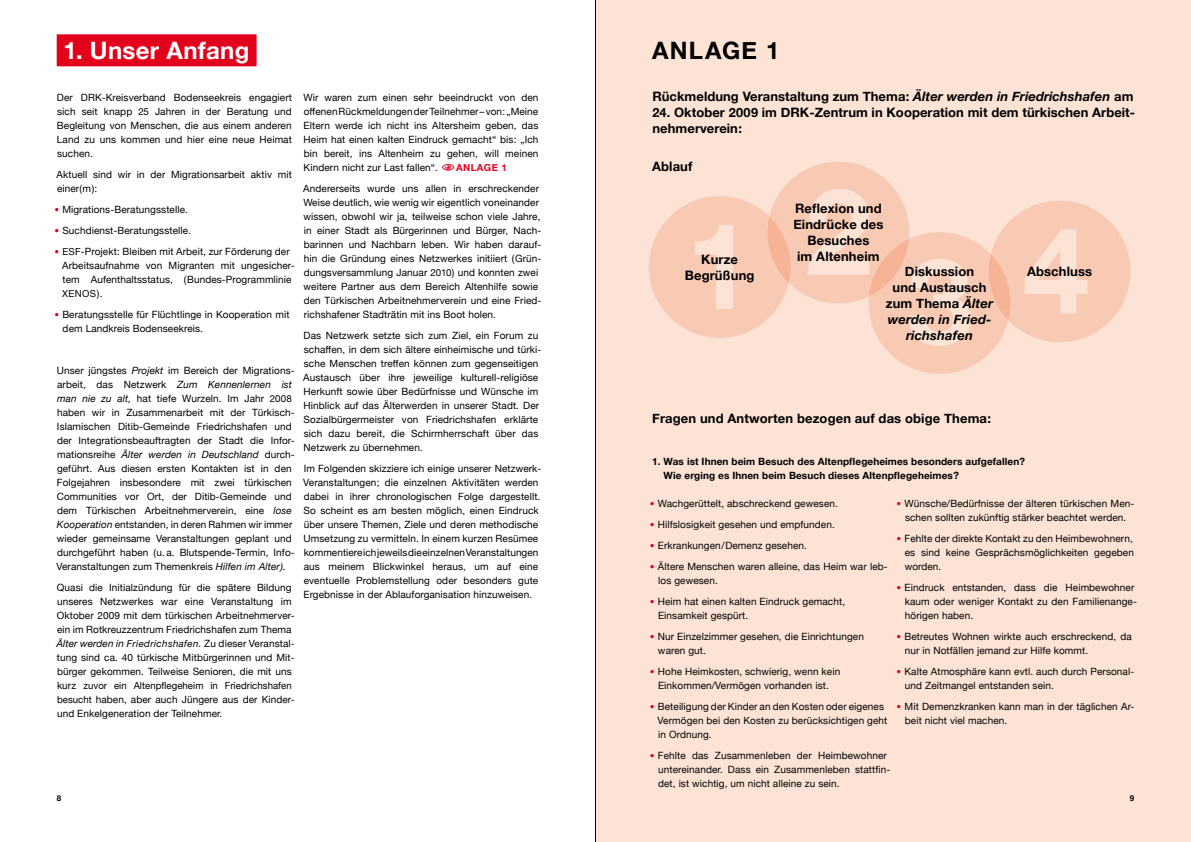
<style>
.page{position:relative;width:1191px;height:842px;background:#fff}
.page>*{position:absolute;margin:0;border:0;box-sizing:border-box;transform-origin:0 0}
.t1{font:700 24px "Helvetica Neue";letter-spacing:.015em;color:#fff}
.t2{font:700 24px "Helvetica Neue";letter-spacing:.05em;color:#000}
.t3{font:700 13px/16px "Helvetica Neue";letter-spacing:.01em;color:#000;text-align:center}
.t4{font:10px/14px "Helvetica Neue";letter-spacing:.01em;color:#000}
.t5{font:700 10px/14px "Helvetica Neue";letter-spacing:.01em;color:#000}
.t6{font:9.8px "Helvetica Neue";letter-spacing:.005em;color:#000}
.t7{font:700 9.7px "Helvetica Neue";letter-spacing:.04em;color:#e2001a}
.t8{font:9.7px "Helvetica Neue";color:#000}
.t9{font:700 8px "Helvetica Neue";color:#000}
.s1{font-size:9.7px}
.s2{font-size:15px;color:#e2001a}
.s3{font-style:italic}
.s4{font-style:italic;font-size:9.7px}
.s5{font-size:10px}
.s6{font-size:9.8px}
.s7{font-size:12.7px}
</style>
<div class="page">
<div style="left:595px;top:0;width:596px;height:842px;background:#fce3d6"></div>
<div style="left:649px;top:196px;width:141px;height:142px;background:#f9cab3;border-radius:50%"></div>
<svg style="left:767px;top:162px;width:142px;height:141px;background:#f8c8b0"></svg>
<div style="left:988px;top:201px;width:142px;height:141px;background:#f9cab3;border-radius:50%"></div>
<svg style="left:868px;top:232px;width:142px;height:142px;background:#f8c6ae"></svg>
<svg style="left:695px;top:225px;width:38px;height:84px"></svg>
<svg style="left:807px;top:189px;width:62px;height:86px"></svg>
<svg style="left:908px;top:259px;width:62px;height:87px"></svg>
<svg style="left:1024px;top:229px;width:63px;height:84px"></svg>
<div style="left:57px;top:34px;width:199px;height:32px;background:#e2001a"></div>
<hr style="left:595px;top:0;width:1px;height:842px;background:#000">
<h1 class="t1" style="left:64px;top:31px;width:187px">1. Unser Anfang</h1>
<p class="t4" style="left:57px;top:91px;width:236px;text-align:justify">Der DRK-Kreisverband Bodenseekreis engagiert sich seit knapp <span class="s1">25</span> Jahren in der Beratung und Begleitung von Menschen, die aus einem anderen Land zu uns kommen und hier eine neue Heimat suchen.</p>
<p class="t4" style="left:57px;top:168px;width:237px">Aktuell sind wir in der Migrationsarbeit aktiv mit einer( m ) :</p>
<p class="t4" style="left:54px;top:203px;width:135px"><span class="s2">•</span> Migrations-Beratungsstelle.</p>
<p class="t4" style="left:54px;top:224px;width:139px"><span class="s2">•</span> Suchdienst-Beratungsstelle.</p>
<p class="t4" style="left:62px;top:245px;width:234px;text-indent:-8px"><span class="s2">•</span> <span class="s1">ESF</span>-Projekt : Bleiben mit Arbeit, zur Förderung der<br>Arbeitsaufnahme von Migranten mit ungesicher&shy;tem Aufenthaltsstatus, ( Bundes-Programmlinie</p>
<p class="t8" style="left:62px;top:286px;width:14px">XENO</p>
<p class="t4" style="left:90px;top:287px;width:14px"><span class="s1">S</span> ).</p>
<p class="t4" style="left:63px;top:308px;width:228px;text-indent:-9px"><span class="s2">•</span> Beratungsstelle für Flüchtlinge in Kooperation mit dem Landkreis Bodenseekreis.</p>
<p class="t4" style="left:56px;top:364px;width:240px">Unser jüngstes <span class="s3">Projekt</span> im Bereich der Migrations&shy;arbeit, das Netzwerk <span class="s3">Zum Kennenlernen ist man nie zu alt,</span> hat tiefe Wurzeln. I m Jahr <span class="s1">2008 </span>haben wir in Zusammenarbeit mit der Türkisch-Islamischen Ditib-Gemeinde Friedrichshafen und der I ntegrationsbeauftragten der Stadt die I nfor&shy;mationsreihe <span class="s3">Älter werden in Deutschland</span> durch&shy;geführt. Aus diesen ersten Kontakten ist in den Folgejahren insbesondere mit zwei türkischen Communities vor Ort, der Ditib-Gemeinde und dem Türkischen Arbeitnehmerverein, eine <span class="s3">lose Kooperation</span> entstanden, in deren Rahmen wir immer wieder gemeinsame Veranstaltungen geplant und durchgeführt haben ( u. a. Blutspende-Termin, Info-Veranstaltungen zum Themenkreis <span class="s3">Hilfen im Alter ).</span></p>
<p class="t4" style="left:56px;top:581px;width:240px">Quasi die I nitialzündung für die spätere Bildung unseres Netzwerkes war eine Veranstaltung im Oktober 2009 mit dem türkischen Arbeitnehmerver&shy;ein im Rotkreuzzentrum Friedrichshafen zum Thema <span class="s3">Älter werden in</span> <span class="s4">Friedrichshafen</span><span class="s3">.</span> Zu dieser Veranstal&shy;tung sind ca. 40 türkische Mitbürgerinnen und Mit&shy;bürger gekommen. Teilweise Senioren, die mit uns</p>
<p class="t6" style="left:57px;top:678px;width:236px"><span class="s5">kurz</span> zuvor ein Altenpflegeheim in Friedrichshafen</p>
<p class="t4" style="left:57px;top:693px;width:239px"><span class="s6">besucht</span> haben, aber auch Jüngere aus der Kinder&shy;und Enkelgeneration der Teilnehmer.</p>
<p class="t4" style="left:303px;top:91px;width:236px;text-align:justify">Wir waren zum einen sehr beeindruckt von den offenen Rückmeldungen der Teilnehmer – von : „Meine Eltern werde ich nicht ins Altersheim geben, das Heim hat einen kalten Eindruck gemacht“ bis : „Ich bin bereit, ins Altenheim zu gehen, will meinen Kindern nicht zur Last fallen“.</p>
<p class="t7" style="left:456px;top:160px;width:52px">Anlage 1</p>
<p class="t4" style="left:303px;top:182px;width:240px">Andererseits wurde uns allen in erschreckender Weise deutlich, wie wenig wir eigentlich voneinander wissen, obwohl wir ja, teilweise schon viele Jahre, in einer Stadt als Bürgerinnen und Bürger, Nach&shy;barinnen und Nachbarn leben. Wir haben darauf&shy;hin die Gründung eines Netzwerkes initiiert ( Grün&shy;dungsversammlung Januar <span class="s1">2010</span> ) und konnten zwei weitere Partner aus dem Bereich Altenhilfe sowie den Türkischen Arbeitnehmerverein und eine Fried&shy;richshafener Stadträtin mit ins Boot holen.</p>
<p class="t4" style="left:303px;top:329px;width:240px">Das Netzwerk setzte sich zum Ziel, ein Forum zu schaffen, in dem sich ältere einheimische und türki&shy;sche Menschen treffen können zum gegenseitigen Austausch über ihre jeweilige kulturell-religiöse H erkunft sowie über Bedürfnisse und Wünsche im H inblick auf das Älterwerden in unserer Stadt. Der Sozialbürgermeister von Friedrichshafen erklärte sich dazu bereit, die Schirmherrschaft über das Netzwerk zu übernehmen.</p>
<p class="t4" style="left:303px;top:462px;width:240px">I m Folgenden skizziere ich einige unserer Netzwerk-Veranstaltungen ; die einzelnen Aktivitäten werden dabei in ihrer chronologischen Folge dargestellt.<br>So scheint es am besten möglich, einen Eindruck über unsere Themen, Ziele und deren methodische Umsetzung zu vermitteln. I n einem kurzen Resümee kommentiere ich jeweils die einzelnen Veranstaltungen aus meinem Blickwinkel heraus, um auf eine eventuelle Problemstellung oder besonders gute Ergebnisse in der Ablauforganisation hinzuweisen.</p>
<h1 class="t2" style="left:652px;top:31px;width:129px">Anlage 1</h1>
<h2 class="t3" style="left:652px;top:89px;width:482px">Rückmeldung Veranstaltung zum Thema : <span class="s3">Älter werden in Friedrichshafen</span> am</h2>
<h2 class="t3" style="left:652px;top:105px;width:483px;text-align:left"><span class="s7">24.</span> Oktober <span class="s7">2009</span> im DRK-Zentrum in Kooperation mit dem türkischen Arbeit&shy;nehmerverein :</h2>
<h2 class="t3" style="left:652px;top:159px;width:42px">Ablauf</h2>
<h2 class="t3" style="left:685px;top:251px;width:71px">Kurze<br>Begrüßung</h2>
<h2 class="t3" style="left:793px;top:201px;width:92px">Reflexion und<br>Eindrücke des<br>Besuches<br>im Altenheim</h2>
<h2 class="t3" style="left:886px;top:263px;width:109px">Diskussion<br>und Austausch zum Thema <span class="s3">Älter werden in Fried&shy;richshafen</span></h2>
<h2 class="t3" style="left:1027px;top:264px;width:67px">Abschluss</h2>
<h2 class="t3" style="left:652px;top:411px;width:340px">Fragen und Antworten bezogen auf das obige Thema:</h2>
<p class="t5" style="left:663px;top:455px;width:363px;text-indent:-11px">1. Was ist Ihnen beim Besuch des Altenpflegeheimes besonders aufgefallen ?<br>Wie erging es Ihnen beim Besuch dieses Altenpflegeheimes ?</p>
<p class="t4" style="left:896px;top:497px;width:240px;text-align:center"><span class="s2">•</span> Wünsche/Bedürfnisse der älteren türkischen Men&shy;schen sollten zukünftig stärker beachtet werden.</p>
<p class="t4" style="left:904px;top:532px;width:231px;text-align:justify;text-indent:-8px"><span class="s2">•</span> Fehlte der direkte Kontakt zu den Heimbewohnern, es sind keine Gesprächsmöglichkeiten gegeben worden.</p>
<p class="t4" style="left:905px;top:581px;width:233px;text-indent:-9px"><span class="s2">•</span> Eindruck entstanden, dass die Heimbewohner kaum oder weniger Kontakt zu den Familienange&shy;hörigen haben.</p>
<p class="t4" style="left:905px;top:630px;width:228px;text-indent:-9px"><span class="s2">•</span> Betreutes Wohnen wirkte auch erschreckend, da nur in Notfällen jemand zur H ilfe kommt.</p>
<p class="t4" style="left:905px;top:665px;width:231px;text-indent:-9px"><span class="s2">•</span> Kalte Atmosphäre kann evtl. auch durch Personal&shy;und Zeitmangel entstanden sein.</p>
<p class="t4" style="left:905px;top:700px;width:231px;text-indent:-9px"><span class="s2">•</span> Mit Demenzkranken kann man in der täglichen Ar&shy;beit nicht viel machen.</p>
<p class="t4" style="left:649px;top:497px;width:190px"><span class="s2">•</span> Wachgerüttelt, abschreckend gewesen.</p>
<p class="t4" style="left:649px;top:518px;width:187px"><span class="s2">•</span> H ilfslosigkeit gesehen und empfunden.</p>
<p class="t4" style="left:649px;top:539px;width:159px"><span class="s2">•</span> Erkrankungen / Demenz gesehen.</p>
<p class="t4" style="left:658px;top:560px;width:231px;text-indent:-9px"><span class="s2">•</span> Ältere Menschen waren alleine, das Heim war leb&shy;los gewesen.</p>
<p class="t4" style="left:658px;top:595px;width:188px;text-indent:-8px"><span class="s2">•</span> Heim hat einen kalten Eindruck gemacht,<br>Einsamkeit gespürt.</p>
<p class="t4" style="left:658px;top:630px;width:207px;text-indent:-8px"><span class="s2">•</span> N ur Einzelzimmer gesehen, die Einrichtungen waren gut.</p>
<p class="t4" style="left:649px;top:665px;width:192px;text-align:center"><span class="s2">•</span> Hohe Heimkosten, schwierig, wenn kein<br>Einkommen/Vermögen vorhanden ist.</p>
<p class="t4" style="left:657px;top:700px;width:231px;text-indent:-8px"><span class="s2">•</span> Beteiligung der Kinder an den Kosten oder eigenes<br>Vermögen bei den Kosten zu berücksichtigen geht in Ordnung.</p>
<p class="t4" style="left:658px;top:749px;width:234px;text-indent:-9px"><span class="s2">•</span> Fehlte das Zusammenleben der Heimbewohner untereinander. Dass ein Zusammenleben stattfin&shy;det, ist wichtig, um nicht alleine zu sein.</p>
<p class="t9" style="left:57px;top:792px;width:6px">8</p>
<p class="t9" style="left:1129px;top:792px;width:6px">9</p>
</div>
